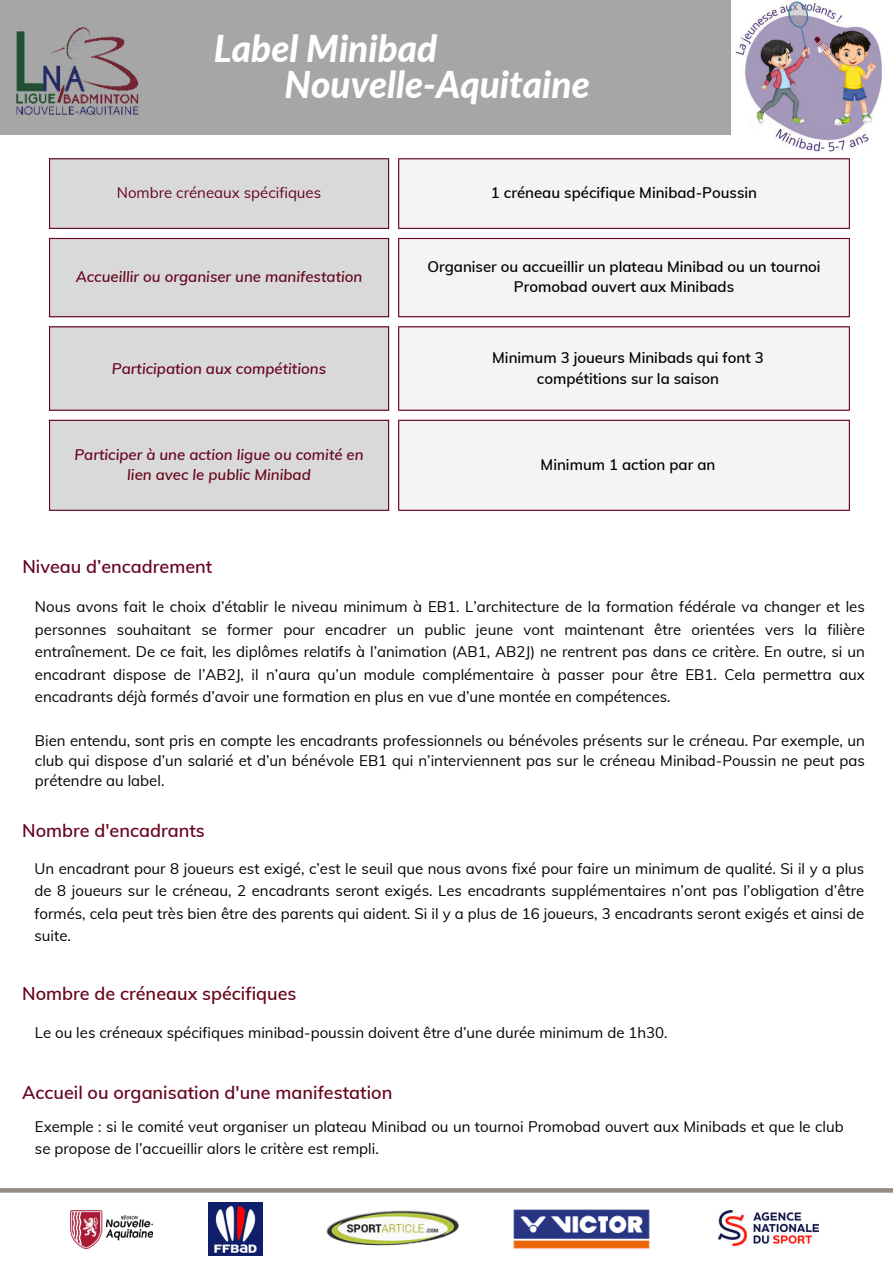
<style>
.page{position:relative;width:893px;height:1264px;background:#fff}
.page>*{position:absolute;margin:0;border:0;box-sizing:border-box;transform-origin:0 0}
.t1{font:italic 800 36.9px/36px "Lato";color:#fff}
.t2{font:600 18px "Muli";color:#67051e}
.t3{font:15px/22.5px "Muli";color:#000;text-align:justify}
.t4{font:600 15px/20.2px "Muli";color:#000;text-align:center}
.t5{font:italic 600 15px/20.2px "Muli";color:#67051e;text-align:center}
.t6{font:15px "Muli";color:#67051e}
</style>
<div class="page">
<svg style="left:0;top:1188px;width:892px;height:4px;background:#9a8d86"></svg>
<svg style="left:49px;top:159px;width:340px;height:350px;background:#dbdada"></svg>
<svg style="left:398px;top:159px;width:451px;height:350px;fill:#f4f4f4"></svg>
<hr style="left:49px;top:159px;width:1px;height:69px;background:#67051e">
<hr style="left:388px;top:159px;width:1px;height:69px;background:#67051e">
<hr style="left:49px;top:158px;width:340px;height:1px;background:#67051e">
<hr style="left:49px;top:228px;width:340px;height:1px;background:#67051e">
<hr style="left:398px;top:159px;width:1px;height:69px;background:#67051e">
<hr style="left:848px;top:159px;width:1px;height:69px;background:#67051e">
<hr style="left:398px;top:158px;width:451px;height:1px;background:#67051e">
<hr style="left:398px;top:228px;width:451px;height:1px;background:#67051e">
<hr style="left:49px;top:239px;width:1px;height:77px;background:#67051e">
<hr style="left:388px;top:239px;width:1px;height:77px;background:#67051e">
<hr style="left:49px;top:238px;width:340px;height:1px;background:#67051e">
<hr style="left:49px;top:316px;width:340px;height:1px;background:#67051e">
<hr style="left:398px;top:239px;width:1px;height:77px;background:#67051e">
<hr style="left:848px;top:239px;width:1px;height:77px;background:#67051e">
<hr style="left:398px;top:238px;width:451px;height:1px;background:#67051e">
<hr style="left:398px;top:316px;width:451px;height:1px;background:#67051e">
<hr style="left:49px;top:327px;width:1px;height:82px;background:#67051e">
<hr style="left:388px;top:327px;width:1px;height:82px;background:#67051e">
<hr style="left:49px;top:326px;width:340px;height:1px;background:#67051e">
<hr style="left:49px;top:409px;width:340px;height:2px;background:#67051e">
<hr style="left:398px;top:327px;width:1px;height:82px;background:#67051e">
<hr style="left:848px;top:327px;width:1px;height:82px;background:#67051e">
<hr style="left:398px;top:326px;width:451px;height:1px;background:#67051e">
<hr style="left:398px;top:409px;width:451px;height:2px;background:#67051e">
<hr style="left:49px;top:421px;width:1px;height:88px;background:#67051e">
<hr style="left:388px;top:421px;width:1px;height:88px;background:#67051e">
<hr style="left:49px;top:420px;width:340px;height:1px;background:#67051e">
<hr style="left:49px;top:509px;width:340px;height:2px;background:#67051e">
<hr style="left:398px;top:421px;width:1px;height:88px;background:#67051e">
<hr style="left:848px;top:421px;width:1px;height:88px;background:#67051e">
<hr style="left:398px;top:420px;width:451px;height:1px;background:#67051e">
<hr style="left:398px;top:509px;width:451px;height:2px;background:#67051e">
<div style="left:0;top:0;width:892px;height:135px;background:#a6a6a6"></div>
<img style="left:16px;top:27px;width:123px;height:88px">
<img style="left:731px;top:0;width:161px;height:152px">
<img style="left:513px;top:1209px;width:137px;height:40px">
<img style="left:70px;top:1210px;width:82px;height:38px">
<img style="left:326px;top:1210px;width:133px;height:36px">
<img style="left:718px;top:1210px;width:100px;height:34px">
<img style="left:209px;top:1202px;width:53px;height:53px">
<h1 class="t1" style="left:284px;top:29px;width:307px;text-indent:-71px">Label Minibad<br>Nouvelle-Aquitaine</h1>
<p class="t6" style="left:117px;top:181px;width:206px">Nombre créneaux spécifiques</p>
<p class="t4" style="left:491px;top:181px;width:268px">1 créneau spécifique Minibad-Poussin</p>
<p class="t5" style="left:76px;top:265px;width:288px">Accueillir ou organiser une manifestation</p>
<p class="t4" style="left:427px;top:255px;width:395px">Organiser ou accueillir un plateau Minibad ou un tournoi<br>Promobad ouvert aux Minibads</p>
<p class="t5" style="left:112px;top:357px;width:216px">Participation aux compétitions</p>
<p class="t4" style="left:492px;top:347px;width:273px">Minimum 3 joueurs Minibads qui font 3 compétitions sur la saison</p>
<p class="t5" style="left:74px;top:444px;width:291px">Participer à une action ligue ou comité en lien avec le public Minibad</p>
<p class="t4" style="left:540px;top:454px;width:176px">Minimum 1 action par an</p>
<p class="t2" style="left:22px;top:553px;width:191px">Niveau d’encadrement</p>
<p class="t3" style="left:35px;top:594px;width:831px">Nous avons fait le choix d’établir le niveau minimum à EB1. L’architecture de la formation fédérale va changer et les personnes souhaitant se former pour encadrer un public jeune vont maintenant être orientées vers la filière entraînement. De ce fait, les diplômes relatifs à l’animation (AB1, AB2J) ne rentrent pas dans ce critère. En outre, si un encadrant dispose de l’AB2J, il n’aura qu’un module complémentaire à passer pour être EB1. Cela permettra aux encadrants déjà formés d’avoir une formation en plus en vue d’une montée en compétences.</p>
<p class="t3" style="left:35px;top:729px;width:831px;line-height:20.2px">Bien entendu, sont pris en compte les encadrants professionnels ou bénévoles présents sur le créneau. Par exemple, un club qui dispose d’un salarié et d’un bénévole EB1 qui n’interviennent pas sur le créneau Minibad-Poussin ne peut pas prétendre au label.</p>
<p class="t2" style="left:22px;top:817px;width:184px">Nombre d'encadrants</p>
<p class="t3" style="left:34px;top:856px;width:831px">Un encadrant pour 8 joueurs est exigé, c’est le seuil que nous avons fixé pour faire un minimum de qualité. Si il y a plus de 8 joueurs sur le créneau, 2 encadrants seront exigés. Les encadrants supplémentaires n’ont pas l’obligation d’être formés, cela peut très bien être des parents qui aident. Si il y a plus de 16 joueurs, 3 encadrants seront exigés et ainsi de suite.</p>
<p class="t2" style="left:22px;top:980px;width:276px">Nombre de créneaux spécifiques</p>
<p class="t3" style="left:35px;top:1020px;width:634px">Le ou les créneaux spécifiques minibad-poussin doivent être d’une durée minimum de 1h30.</p>
<p class="t2" style="left:22px;top:1079px;width:371px">Accueil ou organisation d'une manifestation</p>
<p class="t3" style="left:35px;top:1114px;width:810px">Exemple : si le comité veut organiser un plateau Minibad ou un tournoi Promobad ouvert aux Minibads et que le club se propose de l’accueillir alors le critère est rempli.</p>
</div>
